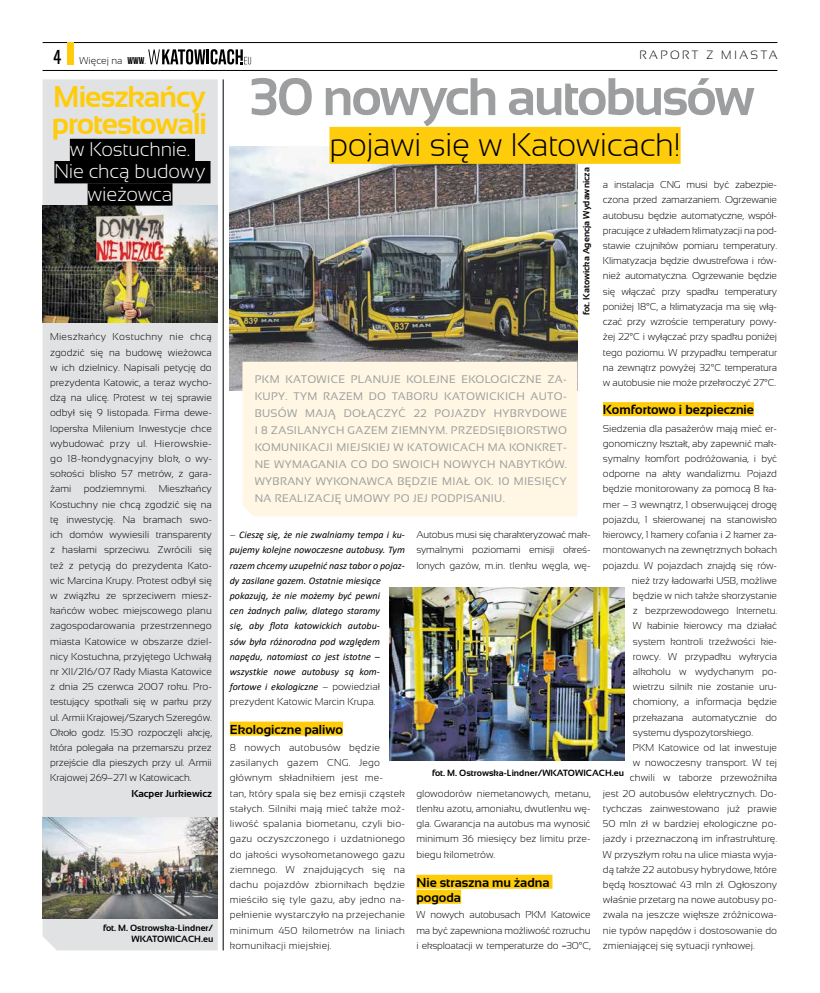
<style>
.page{position:relative;width:820px;height:993px;background:#fff}
.page>*{position:absolute;margin:0;border:0;box-sizing:border-box;transform-origin:0 0}
.t1{font:700 52.8px "Sansation";letter-spacing:-.045em;color:#9c9e9f}
.t2{font:300 32.6px "Sansation";letter-spacing:-.015em;color:#000}
.t3{font:700 30px/27.4px "Sansation";color:#fecc0b}
.t4{font:300 19.7px/22.2px "Sansation";letter-spacing:-.01em;color:#fff;text-align:center}
.t5{font:700 13px/15px "Sansation";letter-spacing:-.005em;color:#000}
.t6{font:300 12px "Sansation";letter-spacing:.2em;color:#000}
.t7{font:11px/17px "Sansation";letter-spacing:.03em;color:#9c9e9f;text-align:justify}
.t8{font:300 10px/15.2px "Sansation";color:#000;text-align:justify}
.t9{font:300 10px/15.2px "Sansation";letter-spacing:.02em;color:#000}
.t10{font:italic 10px/15.2px "Calibri";color:#000}
.t11{font:700 10px "Sansation";color:#000}
.t12{font:700 9px/10.8px "Sansation";color:#000}
.s1{font-family:"Oswald";font-weight:400;font-size:17px}
.s2{font-family:"Bebas Neue";font-weight:400}
.s3{font-family:"Sansation";font-weight:300;font-style:normal}
.s4{font-family:"Calibri";font-weight:400}
</style>
<div class="page">
<hr style="left:43px;top:42px;width:734px;height:1px;background:#000">
<svg style="left:148px;top:49px;width:103px;height:15px"></svg>
<hr style="left:43px;top:70px;width:734px;height:1px;background:#000">
<div style="left:67px;top:43px;width:6px;height:22px;background:#fecc0b"></div>
<hr style="left:223px;top:79px;width:1px;height:871px;background:#000">
<div style="left:43px;top:79px;width:175px;height:871px;background:#e1e2e3"></div>
<div style="left:230px;top:721px;width:113px;height:14px;background:#fecc0b"></div>
<div style="left:416px;top:874px;width:136px;height:14px;background:#fecc0b"></div>
<div style="left:416px;top:889px;width:45px;height:14px;background:#fecc0b"></div>
<img style="left:389px;top:587px;width:235px;height:173px">
<img style="left:230px;top:146px;width:347px;height:245px">
<img style="left:43px;top:816px;width:175px;height:102px">
<img style="left:43px;top:205px;width:174px;height:117px">
<div style="left:602px;top:402px;width:151px;height:14px;background:#fecc0b"></div>
<div style="left:70px;top:139px;width:125px;height:22px;background:#000"></div>
<div style="left:54px;top:161px;width:156px;height:22px;background:#000"></div>
<div style="left:88px;top:183px;width:84px;height:22px;background:#000"></div>
<div style="left:242px;top:361px;width:335px;height:155px;background:#fff7e4"></div>
<div style="left:329px;top:127px;width:351px;height:37px;background:#fecc0b"></div>
<p class="t8" style="left:53px;top:53px;width:94px"><span class="s1">4</span> Więcej na <span class="s2">WWW</span>.</p>
<p class="t6" style="left:639px;top:48px;width:52px">Raport</p>
<p class="t6" style="left:705px;top:48px;width:73px">zmi asta</p>
<h3 class="t3" style="left:52px;top:83px;width:156px">Mieszkańcy protestowali</h3>
<h3 class="t4" style="left:54px;top:138px;width:153px">w Kostuchnie.<br>Nie chcą budowy wieżowca</h3>
<p class="t8" style="left:50px;top:329px;width:163px">Mieszkańcy Kostuchny nie chcą zgodzić się na budowę wieżowca w ich dzielnicy. Napisali petycję do prezydenta Katowic, a teraz wycho&shy;dzą na ulicę. Protest w tej sprawie odbył się 9 listopada. Firma dewe&shy;loperska Milenium Inwestycje chce wybudować przy ul. Hierowskie&shy;go 18-kondygnacyjny blok, o wy&shy;sokości blisko 57 metrów, z gara&shy;żami podziemnymi. Mieszkańcy Kostuchny nie chcą zgodzić się na tę inwestycję. Na bramach swo&shy;ich domów wywiesili transparenty z hasłami sprzeciwu. Zwrócili się też z petycją do prezydenta Kato&shy;wic Marcina Krupy. Protest odbył się w związku ze sprzeciwem miesz&shy;kańców wobec miejscowego planu zagospodarowania przestrzennego miasta Katowice w obszarze dziel&shy;nicy Kostuchna, przyjętego Uchwałą nr XII/216/07 Rady Miasta Katowice z dnia 25 czerwca 2007 roku. Pro&shy;testujący spotkali się w parku przy ul. Armii Krajowej/Szarych Szeregów.<br>Około godz. 15:30 rozpoczęli akcję, która polegała na przemarszu przez przejście dla pieszych przy ul. Armii Krajowej 269–271 w Katowicach.</p>
<p class="t11" style="left:131px;top:787px;width:82px">Kacper Jurkiewicz</p>
<p class="t12" style="left:132px;top:921px;width:83px;text-indent:-29px">fot. M. Ostrowska-Lindner/<br>WKATOWICACH</p>
<p class="t12" style="left:201px;top:932px;width:14px">.eu</p>
<h1 class="t1" style="left:249px;top:67px;width:507px">30 nowych autobusów</h1>
<h2 class="t2" style="left:329px;top:126px;width:352px">pojawi się w Katowicach!</h2>
<p class="t12" style="left:581px;top:315px;width:149px;rotate:-90deg">fot. Katowicka Agencja Wydawnicza</p>
<p class="t8" style="left:602px;top:177px;width:176px">a instalacja CNG musi być zabezpie&shy;czona przed zamarzaniem. Ogrzewanie autobusu będzie automatyczne, współ&shy;pracujące z układem klimatyzacji na pod&shy;stawie czujników pomiaru temperatury.<br>Klimatyzacja będzie dwustrefowa i rów&shy;nież automatyczna. Ogrzewanie będzie się włączać przy spadku temperatury poniżej 18°C, a klimatyzacja ma się włą&shy;czać przy wzroście temperatury powy&shy;żej 22°C i wyłączać przy spadku poniżej tego poziomu. W przypadku temperatur na zewnątrz powyżej 32°C temperatura w autobusie nie może przekroczyć 27°C.</p>
<h3 class="t5" style="left:602px;top:402px;width:152px">Komfortowo i bezpiecznie</h3>
<p class="t8" style="left:602px;top:420px;width:176px">Siedzenia dla pasażerów mają mieć er-</p>
<p class="t8" style="left:602px;top:435px;width:176px">gonomiczny kształt, aby zapewnić mak-</p>
<p class="t8" style="left:602px;top:451px;width:176px">symalny komfort podróżowania, i być</p>
<p class="t8" style="left:602px;top:466px;width:176px">odporne na akty wandalizmu. Pojazd</p>
<p class="t8" style="left:602px;top:481px;width:176px">będzie monitorowany za pomocą 8 ka-</p>
<p class="t8" style="left:602px;top:496px;width:176px">mer – 3 wewnątrz, 1 obserwującej drogę</p>
<p class="t8" style="left:602px;top:511px;width:176px">pojazdu, 1 skierowanej na stanowisko</p>
<p class="t8" style="left:602px;top:527px;width:176px">kierowcy, 1 kamery cofania i 2 kamer za-</p>
<p class="t8" style="left:602px;top:542px;width:176px">montowanych na zewnętrznych bokach</p>
<p class="t8" style="left:602px;top:557px;width:176px">pojazdu. W pojazdach znajdą się rów-</p>
<p class="t8" style="left:631px;top:572px;width:146px">nież trzy ładowarki USB, możliwe</p>
<p class="t8" style="left:632px;top:587px;width:146px">będzie w nich także skorzystanie</p>
<p class="t8" style="left:632px;top:603px;width:146px">z bezprzewodowego Internetu.</p>
<p class="t8" style="left:632px;top:618px;width:146px">W kabinie kierowcy ma działać</p>
<p class="t8" style="left:632px;top:633px;width:146px">system kontroli trzeźwości kie-</p>
<p class="t8" style="left:632px;top:648px;width:146px">rowcy. W przypadku wykrycia</p>
<p class="t8" style="left:632px;top:663px;width:146px">alkoholu w wydychanym po-</p>
<p class="t8" style="left:632px;top:679px;width:146px">wietrzu silnik nie zostanie uru-</p>
<p class="t8" style="left:632px;top:694px;width:146px">chomiony, a informacja będzie</p>
<p class="t8" style="left:632px;top:709px;width:146px">przekazana automatycznie do</p>
<p class="t8" style="left:632px;top:724px;width:122px">systemu dyspozytorskiego.</p>
<p class="t8" style="left:632px;top:739px;width:146px">PKM Katowice od lat inwestuje</p>
<p class="t8" style="left:632px;top:755px;width:146px">w nowoczesny transport. W tej</p>
<p class="t8" style="left:629px;top:770px;width:149px">chwili w taborze przewoźnika</p>
<p class="t8" style="left:602px;top:785px;width:176px">jest 20 autobusów elektrycznych. Do-</p>
<p class="t8" style="left:602px;top:800px;width:176px">tychczas zainwestowano już prawie</p>
<p class="t8" style="left:602px;top:815px;width:176px">50 mln zł w bardziej ekologiczne po-</p>
<p class="t8" style="left:602px;top:831px;width:176px">jazdy i przeznaczoną im infrastrukturę.</p>
<p class="t8" style="left:602px;top:846px;width:176px">W przyszłym roku na ulice miasta wyja-</p>
<p class="t8" style="left:602px;top:861px;width:175px">dą także 22 autobusy hybrydowe, które</p>
<p class="t8" style="left:602px;top:876px;width:176px">będą kosztować 43 mln zł. Ogłoszony</p>
<p class="t8" style="left:602px;top:891px;width:176px">właśnie przetarg na nowe autobusy po-</p>
<p class="t8" style="left:602px;top:907px;width:175px">zwala na jeszcze większe zróżnicowa-</p>
<p class="t8" style="left:602px;top:922px;width:175px">nie typów napędów i dostosowanie do</p>
<p class="t8" style="left:602px;top:937px;width:153px">zmieniającej się sytuacji rynkowej.</p>
<p class="t7" style="left:254px;top:370px;width:313px">PKM KATOWICE PLANUJE KOLEJNE EKOLOGICZNE ZA-KUPY. TYM RAZEM DO TABORU KATOWICKICH AUTO-BUSÓW MAJĄ DOŁĄCZYĆ 22 POJAZDY HYBRYDOWE I 8 ZASILANYCH GAZEM ZIEM NYM. PRZEDSIĘBIORSTWO KOM UNIKACJI MIEJSKIEJ W KATOWICACH MA KONKRET-NE WYMAGANIA CO DO SWOICH NOWYCH NABYTKÓW.<br>WYBRANY WYKONAWCA BĘDZIE M IAŁ OK. 10 M IESIĘCY NA REALIZACJĘ UM OWY PO JEJ PODP ISANIU.</p>
<p class="t8" style="left:416px;top:527px;width:176px">Autobus musi się charakteryzować mak&shy;symalnymi poziomami emisji okreś&shy;lonych gazów, m.in. tlenku węgla, wę-</p>
<p class="t10" style="left:230px;top:526px;width:176px"><span class="s3">–</span> Cieszę się, że nie zwalniamy tempa i ku&shy;pujemy kolejne nowoczesne autobusy. Tym razem chcemy uzupełnić nasz tabor o pojaz&shy;dy zasilane gazem. Ostatnie miesiące pokazują, że nie możemy być pewni<br>cen żadnych paliw, dlatego staramy<br>się, aby flota katowickich autobu-<br>sów była różnorodna pod względem napędu, natomiast co jest istotne – wszystkie nowe autobusy są kom&shy;fortowe i ekologiczne <span class="s3">– powiedział</span></p>
<p class="t8" style="left:230px;top:694px;width:147px">prezydent Katowic Marcin Krupa.</p>
<h3 class="t5" style="left:230px;top:721px;width:115px">Ekologiczne paliwo</h3>
<p class="t9" style="left:230px;top:739px;width:177px">8 nowych autobusów będzie zasilanych gazem CNG. Jego głównym składnikiem jest me-<br>tan, który spala się bez emisji cząstek stałych. Silniki mają mieć także moż&shy;liwość spalania biometanu, czyli bio&shy;gazu oczyszczonego i uzdatnionego do jakości wysokometanowego gazu ziemnego. W znajdujących się na dachu pojazdów zbiornikach będzie mieściło się tyle gazu, aby jedno na&shy;pełnienie wystarczyło na przejechanie minimum 450 kilometrów na liniach komunikacji miejskiej.</p>
<p class="t12" style="left:432px;top:767px;width:132px">fot. M. Ostrowska-Lindner/WKATOWICACH</p>
<p class="t12" style="left:611px;top:767px;width:14px">.eu</p>
<p class="t8" style="left:416px;top:785px;width:176px">glowodorów niemetanowych, metanu, tlenku azotu, amoniaku, dwutlenku wę&shy;gla. Gwarancja na autobus ma wynosić minimum 36 miesięcy bez limitu prze&shy;biegu kilometrów.</p>
<h3 class="t5" style="left:416px;top:874px;width:135px">Nie straszna mu żadna pogoda</h3>
<p class="t8" style="left:416px;top:907px;width:176px">W nowych autobusach PKM Katowice ma być zapewniona możliwość rozruchu i eksploatacji w temperaturze do <span class="s4">−</span>30°C,</p>
</div>
